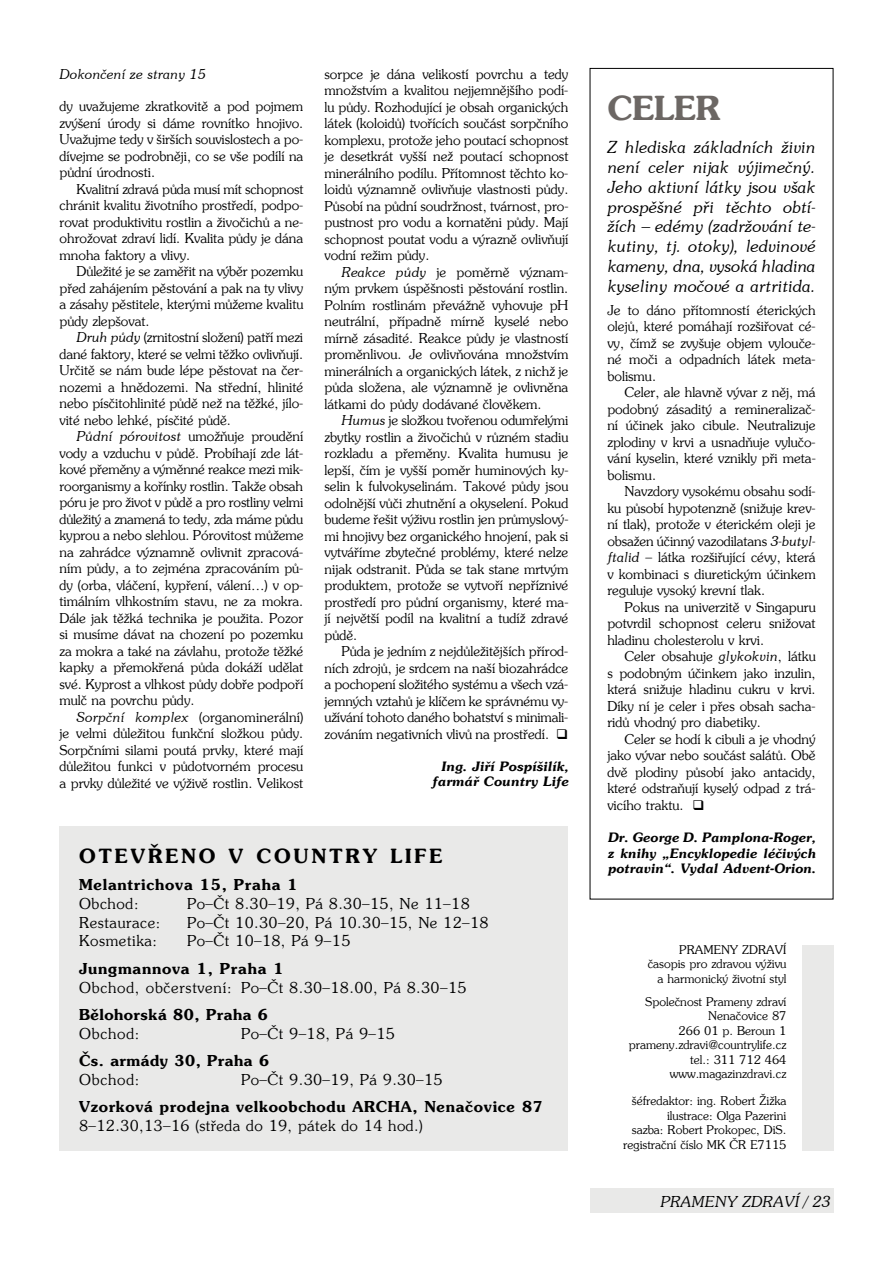
<style>
.page{position:relative;width:893px;height:1263px;background:#fff}
.page>*{position:absolute;margin:0;border:0;box-sizing:border-box;transform-origin:0 0}
.t1{font:700 33px "Southern";color:#6c6764}
.t2{font:700 19.5px "Southern";color:#000}
.t3{font:italic 16.5px/20px "Southern";letter-spacing:-.005em;color:#000;text-align:justify}
.t4{font:15px "Southern";letter-spacing:.03em;color:#000}
.t5{font:700 15px "Southern";letter-spacing:.04em;color:#000}
.t6{font:15px "Southern";letter-spacing:.05em;color:#000}
.t7{font:italic 15px "Southern";color:#000}
.t8{font:13.5px/16.5px "Southern";color:#000;text-align:justify}
.t9{font:italic 13.5px "Southern";color:#000}
.t10{font:italic 700 12.9px/15.6px "Southern";color:#000;text-align:justify}
.t11{font:12px/14.4px "Southern";color:#000;text-align:right}
.s1{font-style:italic}
</style>
<div class="page">
<div style="left:590px;top:1188px;width:243px;height:25px;background:#e9e9e8"></div>
<div style="left:801px;top:945px;width:32px;height:205px;background:#e9e9e8"></div>
<div style="left:60px;top:826px;width:508px;height:324px;background:#e9e9e8"></div>
<p class="t9" style="left:60px;top:66px;width:148px">Dokončení ze strany 15</p>
<p class="t8" style="left:60px;top:98px;width:245px">dy uvažujeme zkratkovitě a pod pojmem zvýšení úrody si dáme rovnítko hnojivo.<br>Uvažujme tedy v širších souvislostech a po&shy;dívejme se podrobněji, co se vše podílí na půdní úrodnosti.</p>
<p class="t8" style="left:60px;top:180px;width:245px;text-indent:17px">Kvalitní zdravá půda musí mít schopnost chránit kvalitu životního prostředí, podpo&shy;rovat produktivitu rostlin a živočichů a ne&shy;ohrožovat zdraví lidí. Kvalita půdy je dána mnoha faktory a vlivy.</p>
<p class="t8" style="left:60px;top:263px;width:245px;text-indent:17px">Důležité je se zaměřit na výběr pozemku před zahájením pěstování a pak na ty vlivy a zásahy pěstitele, kterými můžeme kvalitu půdy zlepšovat.</p>
<p class="t8" style="left:60px;top:329px;width:245px;text-indent:17px"><span class="s1">Druh půdy</span> (zrnitostní složení) patří mezi dané faktory, které se velmi těžko ovlivňují.<br>Určitě se nám bude lépe pěstovat na čer&shy;nozemi a hnědozemi. Na střední, hlinité nebo písčitohlinité půdě než na těžké, jílo&shy;vité nebo lehké, písčité půdě.</p>
<p class="t8" style="left:60px;top:428px;width:245px;text-indent:17px"><span class="s1">Půdní pórovitost</span> umožňuje proudění vody a vzduchu v půdě. Probíhají zde lát&shy;kové přeměny a výměnné reakce mezi mik&shy;roorganismy a kořínky rostlin. Takže obsah póru je pro život v půdě a pro rostliny velmi důležitý a znamená to tedy, zda máme půdu kyprou a nebo slehlou. Pórovitost můžeme na zahrádce významně ovlivnit zpracová&shy;ním půdy, a to zejména zpracováním pů&shy;dy (orba, vláčení, kypření, válení…) v op&shy;timálním vlhkostním stavu, ne za mokra.<br>Dále jak těžká technika je použita. Pozor si musíme dávat na chození po pozemku za mokra a také na závlahu, protože těžké kapky a přemokřená půda dokáží udělat své. Kyprost a vlhkost půdy dobře podpoří mulč na povrchu půdy.</p>
<p class="t8" style="left:60px;top:708px;width:245px;text-indent:17px"><span class="s1">Sorpční komplex</span> (organominerální) je velmi důležitou funkční složkou půdy.<br>Sorpčními silami poutá prvky, které mají důležitou funkci v půdotvorném procesu a prvky důležité ve výživě rostlin. Velikost</p>
<p class="t8" style="left:325px;top:65px;width:245px">sorpce je dána velikostí povrchu a tedy množstvím a kvalitou nejjemnějšího podí&shy;lu půdy. Rozhodující je obsah organických látek (koloidů) tvořících součást sorpčního komplexu, protože jeho poutací schopnost je desetkrát vyšší než poutací schopnost minerálního podílu. Přítomnost těchto ko&shy;loidů významně ovlivňuje vlastnosti půdy.<br>Působí na půdní soudržnost, tvárnost, pro&shy;pustnost pro vodu a kornatěni půdy. Mají schopnost poutat vodu a výrazně ovlivňují vodní režim půdy.</p>
<p class="t8" style="left:325px;top:263px;width:245px;text-indent:17px"><span class="s1">Reakce půdy</span> je poměrně význam&shy;ným prvkem úspěšnosti pěstování rostlin.<br>Polním rostlinám převážně vyhovuje pH neutrální, případně mírně kyselé nebo mírně zásadité. Reakce půdy je vlastností proměnlivou. Je ovlivňována množstvím minerálních a organických látek, z nichž je půda složena, ale významně je ovlivněna látkami do půdy dodávané člověkem.</p>
<p class="t8" style="left:325px;top:412px;width:245px;text-indent:17px"><span class="s1">Humus</span> je složkou tvořenou odumřelými zbytky rostlin a živočichů v různém stadiu rozkladu a přeměny. Kvalita humusu je lepší, čím je vyšší poměr huminových ky&shy;selin k fulvokyselinám. Takové půdy jsou odolnější vůči zhutnění a okyselení. Pokud budeme řešit výživu rostlin jen průmyslový&shy;mi hnojivy bez organického hnojení, pak si vytváříme zbytečné problémy, které nelze nijak odstranit. Půda se tak stane mrtvým produktem, protože se vytvoří nepříznivé prostředí pro půdní organismy, které ma&shy;jí největší podíl na kvalitní a tudíž zdravé půdě.</p>
<p class="t8" style="left:325px;top:643px;width:245px;text-indent:17px">Půda je jedním z nejdůležitějších přírod&shy;ních zdrojů, je srdcem na naší biozahrádce a pochopení složitého systému a všech vzá&shy;jemných vztahů je klíčem ke správnému vy&shy;užívání tohoto daného bohatství s minimali&shy;zováním negativních vlivů na prostředí. ❑</p>
<p class="t10" style="left:432px;top:758px;width:138px;text-align:right">Ing. Jiří Pospíšilík, farmář Country Life</p>
<h2 class="t2" style="left:79px;top:843px;width:18px">otev</h2>
<h2 class="t2" style="left:148px;top:843px;width:35px">øeno</h2>
<h2 class="t2" style="left:229px;top:843px;width:18px">vcountry</h2>
<h2 class="t2" style="left:390px;top:843px;width:52px">life</h2>
<p class="t5" style="left:79px;top:875px;width:220px">Melantrichova 15, Praha 1</p>
<p class="t4" style="left:79px;top:894px;width:61px">Obchod:</p>
<p class="t4" style="left:187px;top:894px;width:284px">Po–Èt 8.30–19, Pá 8.30–15, Ne 11–18</p>
<p class="t4" style="left:79px;top:913px;width:83px">Restaurace:</p>
<p class="t4" style="left:187px;top:913px;width:303px">Po–Èt 10.30–20, Pá 10.30–15, Ne 12–18</p>
<p class="t4" style="left:79px;top:932px;width:80px">Kosmetika:</p>
<p class="t4" style="left:187px;top:932px;width:165px">Po–Èt 10–18, Pá 9–15</p>
<p class="t5" style="left:79px;top:959px;width:206px">Jungmannova 1, Praha 1</p>
<p class="t6" style="left:79px;top:978px;width:389px">Obchod, obèerstvení: Po–Èt 8.30–18.00, Pá 8.30–15</p>
<p class="t5" style="left:79px;top:1005px;width:191px">Bělohorská 80, Praha 6</p>
<p class="t4" style="left:79px;top:1024px;width:62px">Obchod:</p>
<p class="t4" style="left:241px;top:1024px;width:155px">Po–Èt 9–18, Pá 9–15</p>
<p class="t5" style="left:79px;top:1051px;width:192px">Čs. armády 30, Praha 6</p>
<p class="t4" style="left:79px;top:1070px;width:62px">Obchod:</p>
<p class="t4" style="left:241px;top:1070px;width:203px">Po–Èt 9.30–19, Pá 9.30–15</p>
<p class="t5" style="left:79px;top:1097px;width:466px">Vzorková prodejna velkoobchodu ARCHA, Nenačovice 87</p>
<p class="t4" style="left:79px;top:1116px;width:345px">8–12.30,13–16 (středa do 19, pátek do 14 hod.)</p>
<h1 class="t1" style="left:607px;top:87px;width:114px">CELER</h1>
<p class="t3" style="left:607px;top:137px;width:210px">Z hlediska základních živin není celer nijak výjimečný.<br>Jeho aktivní látky jsou však prospěšné při těchto obtí&shy;žích – edémy (zadržování te&shy;kutiny, tj. otoky), ledvinové kameny, dna, vysoká hladina kyseliny močové a artritida.</p>
<p class="t8" style="left:607px;top:302px;width:210px">Je to dáno přítomností éterických olejů, které pomáhají rozšiřovat cé&shy;vy, čímž se zvyšuje objem vylouče&shy;né moči a odpadních látek meta&shy;bolismu.</p>
<p class="t8" style="left:607px;top:384px;width:210px;text-indent:17px">Celer, ale hlavně vývar z něj, má podobný zásaditý a remineralizač&shy;ní účinek jako cibule. Neutralizuje zplodiny v krvi a usnadňuje vylučo&shy;vání kyselin, které vznikly při meta&shy;bolismu.</p>
<p class="t8" style="left:607px;top:483px;width:210px;text-indent:17px">Navzdory vysokému obsahu sodí&shy;ku působí hypotenzně (snižuje krev&shy;ní tlak), protože v éterickém oleji je obsažen účinný vazodilatans <span class="s1">3-butyl&shy;ftalid</span> – látka rozšiřující cévy, která v kombinaci s diuretickým účinkem reguluje vysoký krevní tlak.</p>
<p class="t8" style="left:607px;top:599px;width:210px;text-indent:17px">Pokus na univerzitě v Singapuru potvrdil schopnost celeru snižovat hladinu cholesterolu v krvi.</p>
<p class="t8" style="left:607px;top:648px;width:210px;text-indent:17px">Celer obsahuje <span class="s1">glykokvin</span>, látku s podobným účinkem jako inzulin, která snižuje hladinu cukru v krvi.<br>Díky ní je celer i přes obsah sacha&shy;ridů vhodný pro diabetiky.</p>
<p class="t8" style="left:607px;top:731px;width:210px;text-indent:17px">Celer se hodí k cibuli a je vhodný jako vývar nebo součást salátů. Obě dvě plodiny působí jako antacidy, které odstraňují kyselý odpad z trá&shy;vicího traktu. ❑</p>
<p class="t10" style="left:607px;top:829px;width:210px">Dr. George D. Pamplona-Roger, z knihy „Encyklopedie léčivých potravin“. Vydal Advent-Orion.</p>
<p class="t11" style="left:679px;top:942px;width:44px">Prameny</p>
<p class="t11" style="left:742px;top:942px;width:9px">zdraví</p>
<p class="t11" style="left:648px;top:957px;width:140px">èasopis pro zdravou výživu</p>
<p class="t11" style="left:657px;top:971px;width:130px">a harmonický životní styl</p>
<p class="t11" style="left:629px;top:994px;width:159px">Společnost Prameny zdraví<br>Nenačovice 87<br>266 01 p. Beroun 1 prameny.zdravi@countrylife.cz tel.: 311 712 464 www.magazinzdravi.cz</p>
<p class="t11" style="left:623px;top:1094px;width:165px">šéfredaktor: ing. Robert Žižka ilustrace: Olga Pazerini<br>sazba: Robert Prokopec, DiS. registraèní èíslo MK ÈR E7115</p>
<p class="t7" style="left:660px;top:1192px;width:171px">pra meny zdraví / 23</p>
</div>
